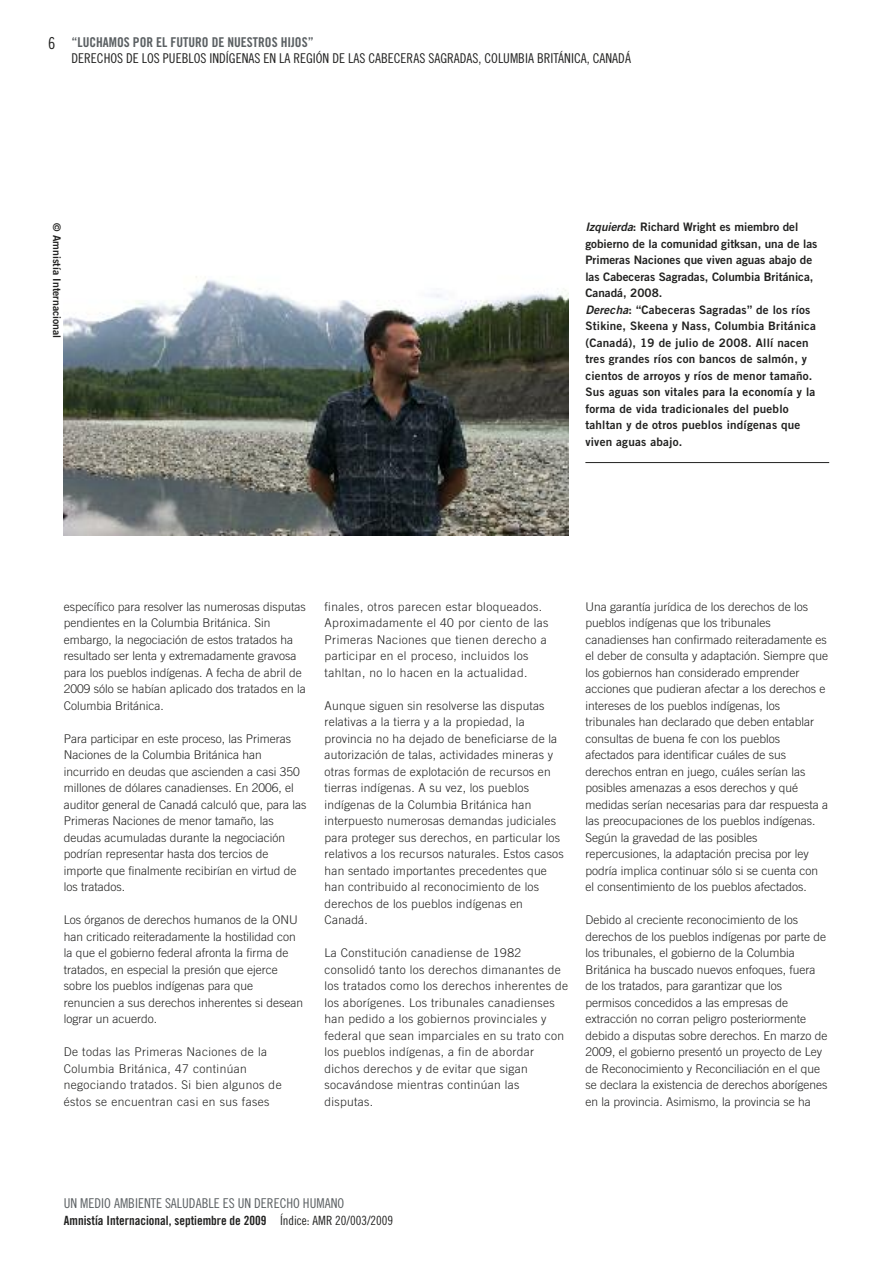
<style>
.page{position:relative;width:893px;height:1263px;background:#fff}
.page>*{position:absolute;margin:0;border:0;box-sizing:border-box;transform-origin:0 0}
.t1{font:16.5px "Amnesty Trade Gothic Cn 18";color:#222221}
.t2{font:13.5px "Amnesty Trade Gothic Cn 18";color:#222221}
.t3{font:13.5px "Amnesty Trade Gothic Cn 18";color:#5a5f62}
.t4{font:13.5px "Amnesty Trade Gothic Bd Cn 20";color:#5a5f62}
.t5{font:12.75px "Amnesty Trade Gothic Bd Cn 20";color:#222221}
.t6{font:300 12px/16.5px "Amnesty Trade Gothic";color:#222221}
.t7{font:300 12px/16.5px "Amnesty Trade Gothic";letter-spacing:.03em;color:#222221}
.t8{font:300 12px/16.5px "Amnesty Trade Gothic";letter-spacing:.035em;color:#222221}
.t9{font:11.7px/16.5px "Amnesty Trade Gothic Bd 2";letter-spacing:.02em;color:#222221}
.t10{font:10.5px "Amnesty Trade Gothic Bd 2";color:#222221}
.s1{font-family:"Amnesty Trade Gothic Bd 2 Obl"}
.s2{font-family:"Amnesty Trade Gothic Cn 18"}
</style>
<div class="page">
<img style="left:64px;top:276px;width:504px;height:260px">
<hr style="left:585px;top:462px;width:244px;height:1px;background:#222221">
<h1 class="t1" style="left:48px;top:33px;width:9px">6</h1>
<p class="t4" style="left:71px;top:34px;width:244px">“LUCHAMOS POR EL FUTURO DE NUESTROS HIJOS”</p>
<p class="t2" style="left:71px;top:50px;width:561px">DERECHOS DE LOS PUEBLOS INDÍGENAS EN LA REGIÓN DE LAS CABECERAS SAGRADAS, COLUMBIA BRITÁNICA, CANADÁ</p>
<p class="t10" style="left:63px;top:223px;width:117px;rotate:90deg">© Amnistía Internacional</p>
<p class="t9" style="left:585px;top:218px;width:234px"><span class="s1">Izquierda</span>: Richard Wright es miembro del gobierno de la comunidad gitksan, una de las Primeras Naciones que viven aguas abajo de las Cabeceras Sagradas, Columbia Británica, Canadá, 2008.<br><span class="s1">Derecha</span>: “Cabeceras Sagradas” de los ríos Stikine, Skeena y Nass, Columbia Británica (Canadá), 19 de julio de 2008. Allí nacen tres grandes ríos con bancos de salmón, y cientos de arroyos y ríos de menor tamaño.<br>Sus aguas son vitales para la economía y la forma de vida tradicionales del pueblo tahltan y de otros pueblos indígenas que viven aguas abajo.</p>
<p class="t6" style="left:64px;top:598px;width:244px">específico para resolver las numerosas disputas pendientes en la Columbia Británica. Sin embargo, la negociación de estos tratados ha resultado ser lenta y extremadamente gravosa para los pueblos indígenas. A fecha de abril de 2009 sólo se habían aplicado dos tratados en la Columbia Británica.</p>
<p class="t6" style="left:64px;top:730px;width:244px">Para participar en este proceso, las Primeras Naciones de la Columbia Británica han incurrido en deudas que ascienden a casi 350 millones de dólares canadienses. En 2006, el auditor general de Canadá calculó que, para las Primeras Naciones de menor tamaño, las deudas acumuladas durante la negociación podrían representar hasta dos tercios de importe que finalmente recibirían en virtud de los tratados.</p>
<p class="t6" style="left:64px;top:911px;width:241px">Los órganos de derechos humanos de la ONU han criticado reiteradamente la hostilidad con la que el gobierno federal afronta la firma de tratados, en especial la presión que ejerce sobre los pueblos indígenas para que renuncien a sus derechos inherentes si desean lograr un acuerdo.</p>
<p class="t8" style="left:64px;top:1043px;width:219px">De todas las Primeras Naciones de la Columbia Británica, 47 continúan negociando tratados. Si bien algunos de éstos se encuentran casi en sus fases</p>
<p class="t8" style="left:325px;top:598px;width:225px">finales, otros parecen estar bloqueados.<br>Aproximadamente el 40 por ciento de las Primeras Naciones que tienen derecho a participar en el proceso, incluidos los tahltan, no lo hacen en la actualidad.</p>
<p class="t6" style="left:325px;top:697px;width:241px">Aunque siguen sin resolverse las disputas relativas a la tierra y a la propiedad, la provincia no ha dejado de beneficiarse de la autorización de talas, actividades mineras y otras formas de explotación de recursos en tierras indígenas. A su vez, los pueblos indígenas de la Columbia Británica han interpuesto numerosas demandas judiciales para proteger sus derechos, en particular los relativos a los recursos naturales. Estos casos han sentado importantes precedentes que han contribuido al reconocimiento de los derechos de los pueblos indígenas en Canadá.</p>
<p class="t7" style="left:325px;top:944px;width:245px">La Constitución canadiense de 1982 consolidó tanto los derechos dimanantes de los tratados como los derechos inherentes de los aborígenes. Los tribunales canadienses han pedido a los gobiernos provinciales y federal que sean imparciales en su trato con los pueblos indígenas, a fin de abordar dichos derechos y de evitar que sigan socavándose mientras continúan las disputas.</p>
<p class="t6" style="left:585px;top:598px;width:244px">Una garantía jurídica de los derechos de los pueblos indígenas que los tribunales canadienses han confirmado reiteradamente es el deber de consulta y adaptación. Siempre que los gobiernos han considerado emprender acciones que pudieran afectar a los derechos e intereses de los pueblos indígenas, los tribunales han declarado que deben entablar consultas de buena fe con los pueblos afectados para identificar cuáles de sus derechos entran en juego, cuáles serían las posibles amenazas a esos derechos y qué medidas serían necesarias para dar respuesta a las preocupaciones de los pueblos indígenas.<br>Según la gravedad de las posibles repercusiones, la adaptación precisa por ley podría implica continuar sólo si se cuenta con el consentimiento de los pueblos afectados.</p>
<p class="t6" style="left:585px;top:911px;width:244px">Debido al creciente reconocimiento de los derechos de los pueblos indígenas por parte de los tribunales, el gobierno de la Columbia Británica ha buscado nuevos enfoques, fuera de los tratados, para garantizar que los permisos concedidos a las empresas de extracción no corran peligro posteriormente debido a disputas sobre derechos. En marzo de 2009, el gobierno presentó un proyecto de Ley de Reconocimiento y Reconciliación en el que se declara la existencia de derechos aborígenes en la provincia. Asimismo, la provincia se ha</p>
<p class="t3" style="left:64px;top:1195px;width:282px">UN MEDIO AMBIENTE SALUDABLE ES UN DERECHO HUMANO</p>
<p class="t5" style="left:64px;top:1213px;width:331px">Amnistía Internacional, septiembre de 2009 <span class="s2">Índice: AMR 20/003/2009</span></p>
</div>
